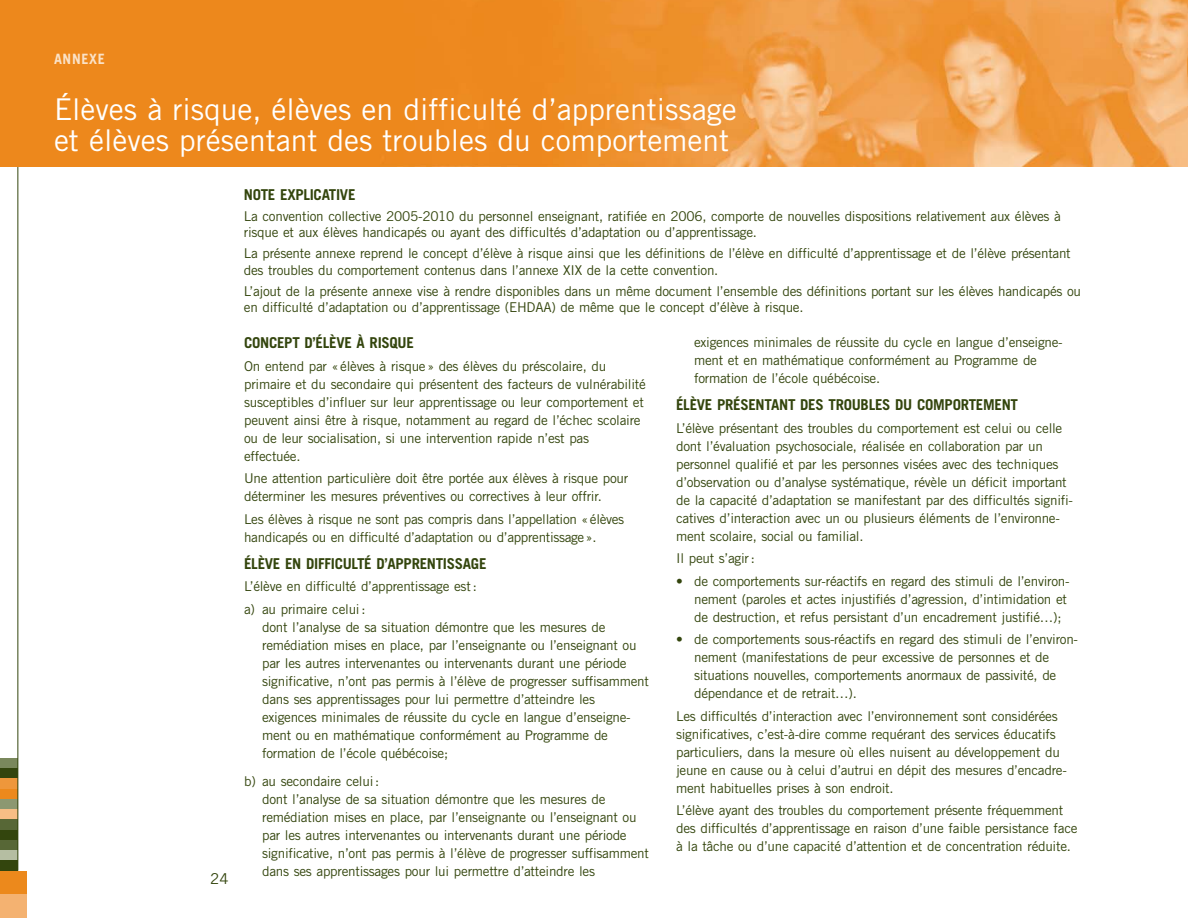
<style>
.page{position:relative;width:1188px;height:918px;background:#fff}
.page>*{position:absolute;margin:0;border:0;box-sizing:border-box;transform-origin:0 0}
.t1{font:30px/31.5px "Trade Gothic";color:#fff}
.t2{font:700 15px "Trade Gothic";letter-spacing:-.02em;color:#33450d}
.t3{font:15px "Trade Gothic";color:#33450d}
.t4{font:700 14.25px "Trade Gothic";letter-spacing:.05em;color:#fbe2c7}
.t5{font:13.5px/18px "Trade Gothic";letter-spacing:-.02em;color:#33450d}
</style>
<div class="page">
<div style="left:0;top:758px;width:18px;height:10px;background:#7a885c"></div>
<div style="left:0;top:768px;width:18px;height:11px;background:#33450d"></div>
<div style="left:0;top:779px;width:18px;height:10px;background:#ee973b"></div>
<div style="left:0;top:789px;width:18px;height:10px;background:#ec891c"></div>
<div style="left:0;top:799px;width:18px;height:10px;background:#8c9871"></div>
<div style="left:0;top:809px;width:18px;height:11px;background:#f6be85"></div>
<div style="left:0;top:820px;width:18px;height:10px;background:#576736"></div>
<div style="left:0;top:830px;width:18px;height:10px;background:#33450d"></div>
<div style="left:0;top:840px;width:18px;height:10px;background:#576736"></div>
<div style="left:0;top:850px;width:18px;height:11px;background:#b5bea2"></div>
<div style="left:0;top:861px;width:18px;height:10px;background:#33450d"></div>
<div style="left:0;top:871px;width:26px;height:24px;background:#ec891c"></div>
<div style="left:0;top:895px;width:26px;height:23px;background:#f4b271"></div>
<hr style="left:17px;top:22px;width:1px;height:849px;background:#33450d">
<img style="left:0;top:0;width:1188px;height:166px">
<p class="t4" style="left:54px;top:54px;width:53px">ANNEXE</p>
<h1 class="t1" style="left:54px;top:96px;width:684px">Élèves à risque, élèves en difficulté d’apprentissage et élèves présentant des troubles du comportement</h1>
<p class="t2" style="left:244px;top:189px;width:113px">NOTE EXPLICATIVE</p>
<p class="t5" style="left:244px;top:209px;width:819px;line-height:16.5px">La convention collective 2005-2010 du personnel enseignant, ratifiée en 2006, comporte de nouvelles dispositions relativement aux élèves à risque et aux élèves handicapés ou ayant des difficultés d’adaptation ou d’apprentissage.</p>
<p class="t5" style="left:244px;top:247px;width:828px;line-height:16.5px">La présente annexe reprend le concept d’élève à risque ainsi que les définitions de l’élève en difficulté d’apprentissage et de l’élève présentant des troubles du comportement contenus dans l’annexe XIX de la cette convention.</p>
<p class="t5" style="left:244px;top:284px;width:839px;line-height:16.5px">L’ajout de la présente annexe vise à rendre disponibles dans un même document l’ensemble des définitions portant sur les élèves handicapés ou en difficulté d’adaptation ou d’apprentissage (EHDAA) de même que le concept d’élève à risque.</p>
<p class="t3" style="left:210px;top:873px;width:20px">24</p>
<p class="t2" style="left:244px;top:337px;width:171px">CONCEPT D’ÉLÈVE À RISQUE</p>
<p class="t5" style="left:244px;top:358px;width:403px">On entend par « élèves à risque » des élèves du préscolaire, du primaire et du secondaire qui présentent des facteurs de vulnérabilité susceptibles d’influer sur leur apprentissage ou leur comportement et peuvent ainsi être à risque, notamment au regard de l’échec scolaire ou de leur socialisation, si une intervention rapide n’est pas effectuée.</p>
<p class="t5" style="left:244px;top:471px;width:386px">Une attention particulière doit être portée aux élèves à risque pour déterminer les mesures préventives ou correctives à leur offrir.</p>
<p class="t5" style="left:244px;top:511px;width:382px">Les élèves à risque ne sont pas compris dans l’appellation «élèves handicapés ou en difficulté d’adaptation ou d’apprentissage».</p>
<p class="t2" style="left:244px;top:558px;width:244px">ÉLÈVE EN DIFFICULTÉ D’APPRENTISSAGE</p>
<p class="t5" style="left:244px;top:577px;width:234px;line-height:22.5px">L’élève en difficulté d’apprentissage est : a) au primaire celui :</p>
<p class="t5" style="left:262px;top:619px;width:388px">dont l’analyse de sa situation démontre que les mesures de remédiation mises en place, par l’enseignante ou l’enseignant ou par les autres intervenantes ou intervenants durant une période significative, n’ont pas permis à l’élève de progresser suffisamment dans ses apprentissages pour lui permettre d’atteindre les exigences minimales de réussite du cycle en langue d’enseigne&shy;ment ou en mathématique conformément au Programme de formation de l’école québécoise;</p>
<p class="t5" style="left:262px;top:774px;width:388px;text-indent:-18px">b) au secondaire celui :<br>dont l’analyse de sa situation démontre que les mesures de remédiation mises en place, par l’enseignante ou l’enseignant ou par les autres intervenantes ou intervenants durant une période significative, n’ont pas permis à l’élève de progresser suffisamment dans ses apprentissages pour lui permettre d’atteindre les</p>
<p class="t5" style="left:694px;top:335px;width:370px">exigences minimales de réussite du cycle en langue d’enseigne&shy;ment et en mathématique conformément au Programme de formation de l’école québécoise.</p>
<p class="t2" style="left:676px;top:399px;width:343px">ÉLÈVE PRÉSENTANT DES TROUBLES DU COMPORTEMENT</p>
<p class="t5" style="left:676px;top:420px;width:398px">L’élève présentant des troubles du comportement est celui ou celle dont l’évaluation psychosociale, réalisée en collaboration par un personnel qualifié et par les personnes visées avec des techniques d’observation ou d’analyse systématique, révèle un déficit important de la capacité d’adaptation se manifestant par des difficultés signifi&shy;catives d’interaction avec un ou plusieurs éléments de l’environne&shy;ment scolaire, social ou familial.</p>
<p class="t5" style="left:676px;top:551px;width:80px">Il peut s’agir :</p>
<p class="t5" style="left:694px;top:573px;width:377px;text-indent:-18px">• de comportements sur-réactifs en regard des stimuli de l’environ&shy;nement (paroles et actes injustifiés d’agression, d’intimidation et de destruction, et refus persistant d’un encadrement justifié…);</p>
<p class="t5" style="left:694px;top:632px;width:386px;text-indent:-18px">• de comportements sous-réactifs en regard des stimuli de l’environ&shy;nement (manifestations de peur excessive de personnes et de situations nouvelles, comportements anormaux de passivité, de dépendance et de retrait…).</p>
<p class="t5" style="left:676px;top:708px;width:392px">Les difficultés d’interaction avec l’environnement sont considérées significatives, c’est-à-dire comme requérant des services éducatifs particuliers, dans la mesure où elles nuisent au développement du jeune en cause ou à celui d’autrui en dépit des mesures d’encadre&shy;ment habituelles prises à son endroit.</p>
<p class="t5" style="left:676px;top:803px;width:403px">L’élève ayant des troubles du comportement présente fréquemment des difficultés d’apprentissage en raison d’une faible persistance face à la tâche ou d’une capacité d’attention et de concentration réduite.</p>
</div>
